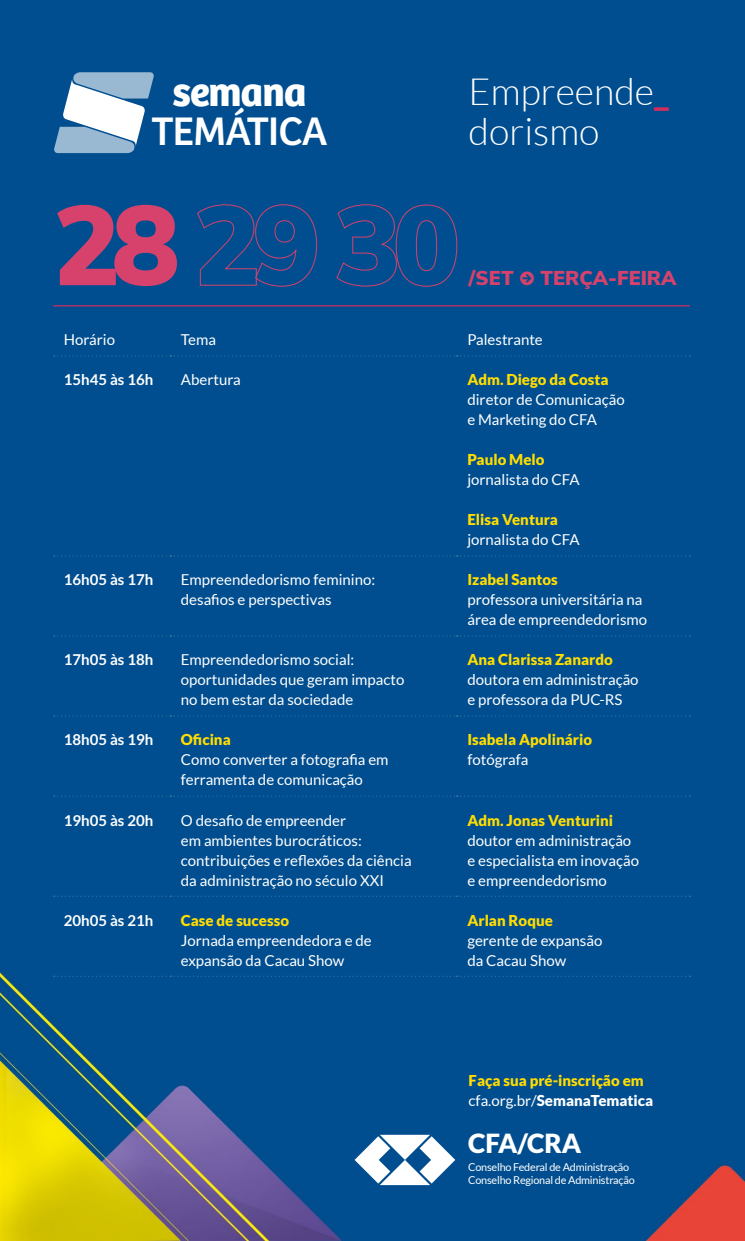
<style>
.page{position:relative;width:745px;height:1241px;background:#fff}
.page>*{position:absolute;margin:0;border:0;box-sizing:border-box;transform-origin:0 0}
.t1{font:900 112.5px "Nunito Sans";color:#d6426c}
.t2{font:41.25px "Bree";letter-spacing:-.02em;color:#fff}
.t3{font:700 41.25px "Bree";letter-spacing:-.02em;color:#fff}
.t4{font:300 37.5px/40px "Lato";color:#fff}
.t5{font:900 26.25px "Lato";color:#fff}
.t6{font:900 20px "Nunito Sans";color:#d6426c}
.t7{font:15px/20px "Lato";color:#fff}
.t8{font:900 15px/20px "Lato";color:#fd0}
.t9{font:700 15px "Lato";color:#fff}
.t10{font:10.88px/13px "Lato";letter-spacing:-.02em;color:#fff}
.s1{font-weight:900;color:#d22d5c}
.s2{font-family:"Klavika";font-weight:700}
.s3{font-weight:400;color:#fff}
.s4{color:#fff}
</style>
<div class="page">
<div style="left:0;top:0;width:744px;height:1240px;background:#004e90"></div>
<svg style="left:354px;top:1134px;width:101px;height:50px"></svg>
<svg style="left:54px;top:72px;width:100px;height:81px"></svg>
<svg style="left:54px;top:355px;width:636px;height:1px"></svg>
<svg style="left:54px;top:555px;width:636px;height:1px"></svg>
<svg style="left:54px;top:635px;width:636px;height:1px"></svg>
<svg style="left:54px;top:715px;width:636px;height:1px"></svg>
<svg style="left:54px;top:795px;width:636px;height:1px"></svg>
<svg style="left:54px;top:895px;width:636px;height:1px"></svg>
<svg style="left:54px;top:975px;width:636px;height:1px"></svg>
<hr style="left:53px;top:305px;width:117px;height:1px;background:#d22d5c">
<hr style="left:170px;top:305px;width:286px;height:1px;background:#d22d5c">
<hr style="left:456px;top:305px;width:233px;height:1px;background:#d22d5c">
<h2 class="t3" style="left:173px;top:68px;width:135px">semana</h2>
<h2 class="t2" style="left:151px;top:107px;width:178px">TEMÁTICA</h2>
<h3 class="t4" style="left:468px;top:72px;width:201px">Empreende<span class="s1">_ </span>dorismo</h3>
<h1 class="t1" style="left:53px;top:163px;width:408px">28 29 30</h1>
<h3 class="t6" style="left:468px;top:263px;width:209px">/SET <span class="s2">•</span> TERÇA-FEIRA</h3>
<p class="t7" style="left:64px;top:329px;width:53px">Horário</p>
<p class="t7" style="left:181px;top:329px;width:37px">Tema</p>
<p class="t7" style="left:467px;top:329px;width:77px">Palestrante</p>
<p class="t9" style="left:64px;top:371px;width:91px">15h45 às 16h</p>
<p class="t7" style="left:181px;top:369px;width:61px">Abertura</p>
<p class="t8" style="left:467px;top:369px;width:143px">Adm. Diego da Costa</p>
<p class="t7" style="left:467px;top:389px;width:159px">diretor de Comunicação e Marketing do CFA</p>
<p class="t8" style="left:467px;top:449px;width:79px">Paulo Melo</p>
<p class="t7" style="left:467px;top:469px;width:114px">jornalista do CFA</p>
<p class="t8" style="left:467px;top:509px;width:92px">Elisa Ventura</p>
<p class="t7" style="left:467px;top:529px;width:114px">jornalista do CFA</p>
<p class="t9" style="left:64px;top:571px;width:91px">16h05 às 17h</p>
<p class="t7" style="left:181px;top:569px;width:196px">Empreendedorismo feminino: desafios e perspectivas</p>
<p class="t8" style="left:467px;top:569px;width:92px">Izabel Santos</p>
<p class="t7" style="left:467px;top:589px;width:181px">professora universitária na área de empreendedorismo</p>
<p class="t9" style="left:64px;top:651px;width:91px">17h05 às 18h</p>
<p class="t7" style="left:181px;top:649px;width:225px">Empreendedorismo social: oportunidades que geram impacto no bem estar da sociedade</p>
<p class="t8" style="left:467px;top:649px;width:147px">Ana Clarissa Zanardo</p>
<p class="t7" style="left:467px;top:669px;width:173px">doutora em administração e professora da PUC-RS</p>
<p class="t9" style="left:64px;top:731px;width:91px">18h05 às 19h</p>
<p class="t8" style="left:181px;top:729px;width:51px">Oficina</p>
<p class="t7" style="left:181px;top:749px;width:209px">Como converter a fotografia em ferramenta de comunicação</p>
<p class="t8" style="left:467px;top:729px;width:126px">Isabela Apolinário</p>
<p class="t7" style="left:467px;top:749px;width:63px">fotógrafa</p>
<p class="t9" style="left:64px;top:811px;width:91px">19h05 às 20h</p>
<p class="t7" style="left:181px;top:809px;width:232px">O desafio de empreender<br>em ambientes burocráticos: contribuições e reflexões da ciência da administração no século XXI</p>
<p class="t8" style="left:467px;top:809px;width:147px">Adm. Jonas Venturini</p>
<p class="t7" style="left:467px;top:829px;width:173px">doutor em administração e especialista em inovação e empreendedorismo</p>
<p class="t9" style="left:64px;top:911px;width:91px">20h05 às 21h</p>
<p class="t8" style="left:181px;top:909px;width:110px">Case de sucesso</p>
<p class="t7" style="left:181px;top:929px;width:192px">Jornada empreendedora e de expansão da Cacau Show</p>
<p class="t8" style="left:467px;top:909px;width:87px">Arlan Roque</p>
<p class="t7" style="left:467px;top:929px;width:136px">gerente de expansão da Cacau Show</p>
<p class="t8" style="left:468px;top:1069px;width:186px">Faça sua pré-inscrição em <span class="s3">cfa.org.br/</span><span class="s4">SemanaTematica</span></p>
<h3 class="t5" style="left:468px;top:1128px;width:115px">CFA/CRA</h3>
<p class="t10" style="left:468px;top:1160px;width:168px">Conselho Federal de Administração<br>Conselho Regional de Administração</p>
</div>
